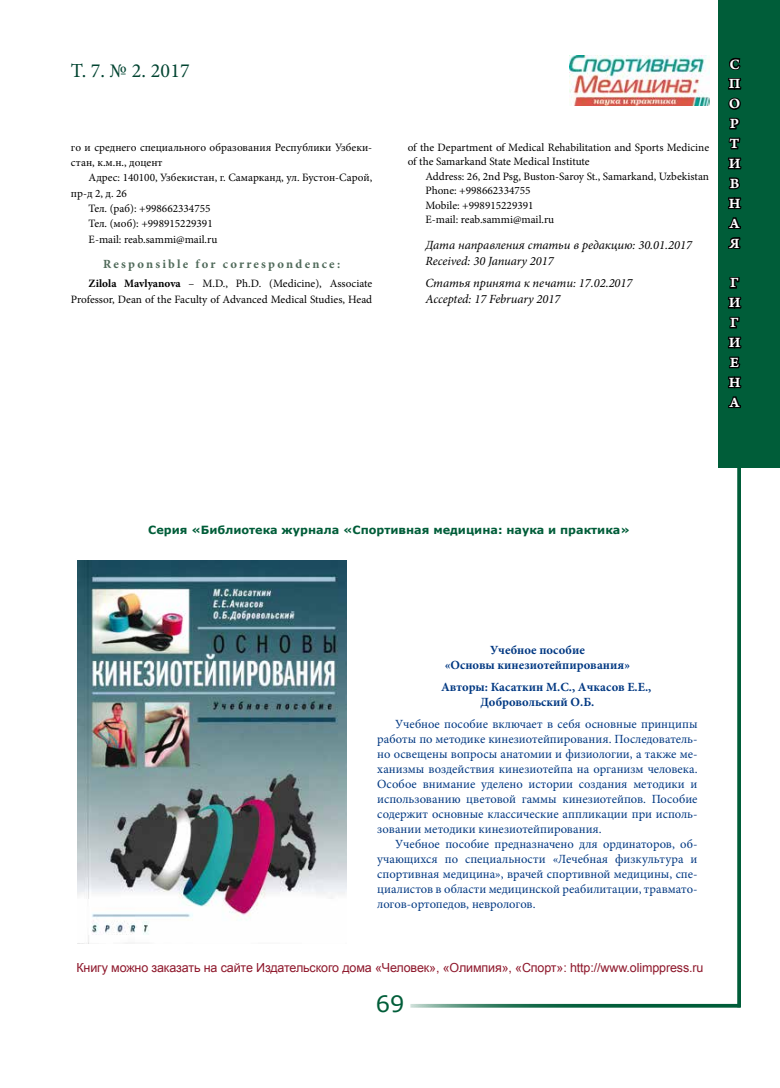
<style>
.page{position:relative;width:780px;height:1088px;background:#fff}
.page>*{position:absolute;margin:0;border:0;box-sizing:border-box;transform-origin:0 0}
.t1{font:22.5px "Verdana";color:#005d39}
.t2{font:20px "Minion Pro";color:#024431}
.t3{font:15px/19.9px "Arno Pro Smbd Caption";color:#fff;text-align:justify}
.t4{font:12.5px/15px "Minion Pro";color:#003882;text-align:justify}
.t5{font:italic 12.5px/15.4px "Minion Pro";color:#000}
.t6{font:12.5px "Arial";letter-spacing:-.01em;color:#8e172b}
.t7{font:700 12.5px/15px "Minion Pro";color:#003882;text-align:center}
.t8{font:700 12.5px "Minion Pro";letter-spacing:.175em;color:#506a5a}
.t9{font:11.25px/14.5px "Minion Pro";color:#000}
.t10{font:700 11.25px "Verdana";color:#005d39}
.s1{font-weight:700}
</style>
<div class="page">
<svg style="left:737px;top:468px;width:4px;height:539px;background:#0f6644"></svg>
<hr style="left:410px;top:1004px;width:330px;height:3px;background:#005d39">
<div style="left:718px;top:0;width:62px;height:468px;background:#005d39"></div>
<img style="left:569px;top:55px;width:140px;height:51px">
<svg style="left:729px;top:57px;width:12px;height:13px"></svg>
<svg style="left:727px;top:78px;width:15px;height:171px"></svg>
<svg style="left:727px;top:277px;width:15px;height:132px"></svg>
<img style="left:78px;top:561px;width:268px;height:382px">
<h2 class="t2" style="left:71px;top:57px;width:120px">Т. 7. № 2. 2017</h2>
<p class="t9" style="left:71px;top:140px;width:303px;line-height:15.2px">го и среднего специального образования Республики Узбеки&shy;стан, к.м.н., доцент</p>
<p class="t9" style="left:89px;top:171px;width:285px">Адрес: 140100, Узбекистан, г. Самарканд, ул. Бустон-Сарой,</p>
<p class="t9" style="left:71px;top:186px;width:58px">пр-д 2, д. 26</p>
<p class="t9" style="left:89px;top:201px;width:123px">Тел. (раб): +998662334755</p>
<p class="t9" style="left:89px;top:216px;width:126px">Тел. (моб): +998915229391</p>
<p class="t9" style="left:89px;top:232px;width:130px">E-mail: reab.sammi@mail.ru</p>
<p class="t8" style="left:103px;top:256px;width:239px">Responsible for correspondence:</p>
<p class="t9" style="left:71px;top:276px;width:303px;line-height:15.2px;text-align:right"><span class="s1">Zilola Mavlyanova</span> – M.D., Ph.D. (Medicine), Associate<br>Professor, Dean of the Faculty of Advanced Medical Studies, Head</p>
<p class="t9" style="left:407px;top:140px;width:303px">of the Department of Medical Rehabilitation and Sports Medicine of the Samarkand State Medical Institute</p>
<p class="t9" style="left:425px;top:169px;width:285px">Address: 26, 2nd Psg, Buston-Saroy St., Samarkand, Uzbekistan Phone: +998662334755<br>Mobile: +998915229391<br>E-mail: reab.sammi@mail.ru</p>
<p class="t5" style="left:425px;top:238px;width:268px">Дата направления статьи в редакцию: 30.01.2017<br>Received: 30 January 2017</p>
<p class="t5" style="left:425px;top:275px;width:208px">Статья принята к печати: 17.02.2017<br>Accepted: 17 February 2017</p>
<p class="t3" style="left:728px;top:55px;width:13px">С П О Р Т И В Н А Я</p>
<p class="t3" style="left:728px;top:274px;width:13px">Г И Г И Е Н А</p>
<p class="t10" style="left:148px;top:522px;width:483px">Серия «Библиотека журнала «Спортивная медицина: наука и практика»</p>
<p class="t7" style="left:445px;top:642px;width:187px">Учебное пособие<br>«Основы кинезиотейпирования»</p>
<p class="t7" style="left:480px;top:679px;width:172px;text-align:left;text-indent:-39px">Авторы: Касаткин М.С., Ачкасов Е.Е.,<br>Добровольский О.Б.</p>
<p class="t4" style="left:377px;top:717px;width:322px;text-indent:18px">Учебное пособие включает в себя основные принципы работы по методике кинезиотейпирования. Последователь&shy;но освещены вопросы анатомии и физиологии, а также ме&shy;ханизмы воздействия кинезиотейпа на организм человека.<br>Особое внимание уделено истории создания методики и использованию цветовой гаммы кинезиотейпов. Пособие содержит основные классические аппликации при исполь&shy;зовании методики кинезиотейпирования.</p>
<p class="t4" style="left:377px;top:837px;width:322px;text-indent:18px">Учебное пособие предназначено для ординаторов, об&shy;учающихся по специальности «Лечебная физкультура и спортивная медицина», врачей спортивной медицины, спе&shy;циалистов в области медицинской реабилитации, травмато&shy;логов-ортопедов, неврологов.</p>
<p class="t6" style="left:76px;top:959px;width:628px">Книгу можно заказать на сайте Издательского дома «Человек», «Олимпия», «Спорт»: http://www.olimppress.ru</p>
<h1 class="t1" style="left:375px;top:988px;width:30px">69</h1>
</div>
